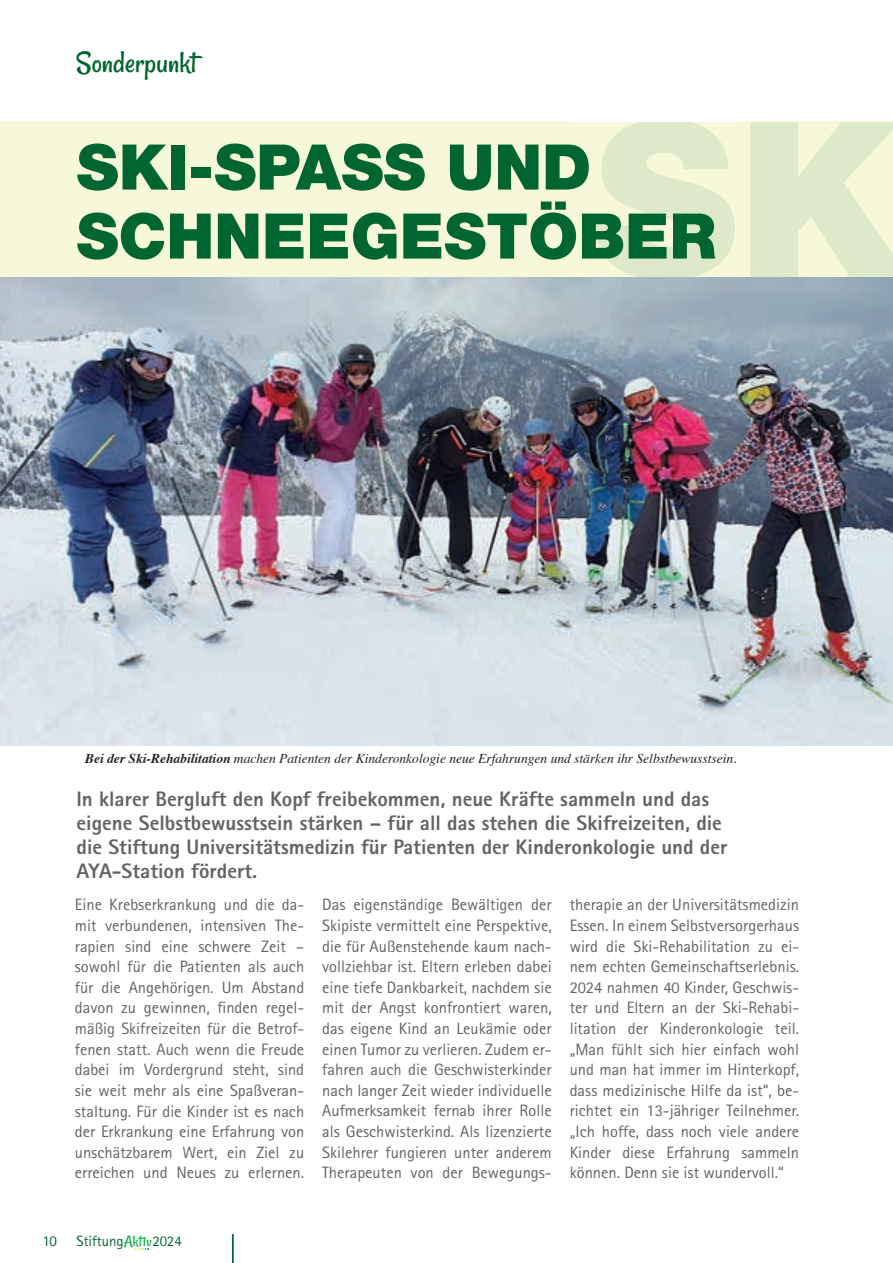
<style>
.page{position:relative;width:893px;height:1263px;background:#fff}
.page>*{position:absolute;margin:0;border:0;box-sizing:border-box;transform-origin:0 0}
.t1{font:900 63px/69px "Helvetica Neue LT Pro";color:#00652e}
.t2{font:31.5px "Rancho";color:#00652e}
.t3{font:800 21px/24px "Rotis Sans Serif Std";color:#636366}
.t4{font:16.5px/20.5px "Rotis Sans Serif Std";color:#636366;text-align:justify}
.t5{font:15px "Rotis Sans Serif Std";color:#00652e}
.t6{font:14.85px "Rotis Sans Serif Std";color:#00652e}
.t7{font:italic 13.5px "Times";color:#231f20}
.s1{font-weight:700}
.s2{font-family:"Rancho";font-size:16.2px;color:#0cae4c}
</style>
<div class="page">
<div style="left:0;top:121px;width:893px;height:158px;background:#f6f8d9"></div>
<svg style="left:595px;top:122px;width:298px;height:155px;fill:#dde9c8"></svg>
<img style="left:0;top:277px;width:893px;height:468px">
<div style="left:564px;top:78px;width:178px;height:44px;background:#fff"></div>
<svg style="left:133px;top:1248px;width:16px;height:2px"></svg>
<svg style="left:232px;top:1234px;width:1px;height:29px"></svg>
<h2 class="t2" style="left:76px;top:44px;width:123px">Sonderpunkt</h2>
<h1 class="t1" style="left:77px;top:132px;width:641px">SKI-SPASS UND<br>SCHNEEGESTÖBER</h1>
<p class="t7" style="left:85px;top:746px;width:653px"><span class="s1">Bei der Ski-Rehabilitation</span> machen Patienten der Kinderonkologie neue Erfahrungen und stärken ihr Selbstbewusstsein.</p>
<p class="t3" style="left:77px;top:786px;width:652px">In klarer Bergluft den Kopf freibekommen, neue Kräfte sammeln und das eigene Selbstbewusstsein stärken – fü r all das stehen die Skifreizeiten, die die Stiftung Universitätsmedizin fü r Patienten der Kinderonkologie und der AYA-Station fördert.</p>
<p class="t4" style="left:75px;top:894px;width:231px">Eine Krebserkrankung und die da&shy;mit verbundenen, intensiven The&shy;rapien sind eine schwere Zeit – sowohl für die Patienten als auch für die Angehörigen. Um Abstand davon zu gewinnen, finden regel&shy;mäßig Skifreizeiten für die Betrof&shy;fenen statt. Auch wenn die Freude dabei im Vordergrund steht, sind sie weit mehr als eine Spaßveran&shy;staltung. Für die Kinder ist es nach der Erkrankung eine Erfahrung von unschätzbarem Wert, ein Ziel zu erreichen und Neues zu erlernen.</p>
<p class="t4" style="left:322px;top:894px;width:231px">Das eigenständige Bewältigen der Skipiste vermittelt eine Perspektive, die für Außenstehende kaum nach&shy;vollziehbar ist. Eltern erleben dabei eine tiefe Dankbarkeit, nachdem sie mit der Angst konfrontiert waren, das eigene Kind an Leukämie oder einen Tumor zu verlieren. Zudem er&shy;fahren auch die Geschwisterkinder nach langer Zeit wieder individuelle Aufmerksamkeit fernab ihrer Rolle als Geschwisterkind. Als lizenzierte Skilehrer fungieren unter anderem Therapeuten von der Bewegungs-</p>
<p class="t4" style="left:570px;top:894px;width:231px">therapie an der Universitätsmedizin Essen. In einem Selbstversorgerhaus wird die Ski-Rehabilitation zu ei&shy;nem echten Gemeinschaftserlebnis.<br>2024 nahmen 40 Kinder, Geschwis&shy;ter und Eltern an der Ski-Rehabi&shy;litation der Kinderonkologie teil. „Man fühlt sich hier einfach wohl und man hat immer im Hinterkopf, dass medizinische Hilfe da ist“, be&shy;richtet ein 13-jähriger Teilnehmer. „Ich hoffe, dass noch viele andere Kinder diese Erfahrung sammeln können. Denn sie ist wundervoll.“</p>
<p class="t5" style="left:43px;top:1231px;width:16px">10</p>
<p class="t6" style="left:77px;top:1232px;width:107px">Stiftung<span class="s2">Aktiv</span>2024</p>
</div>
